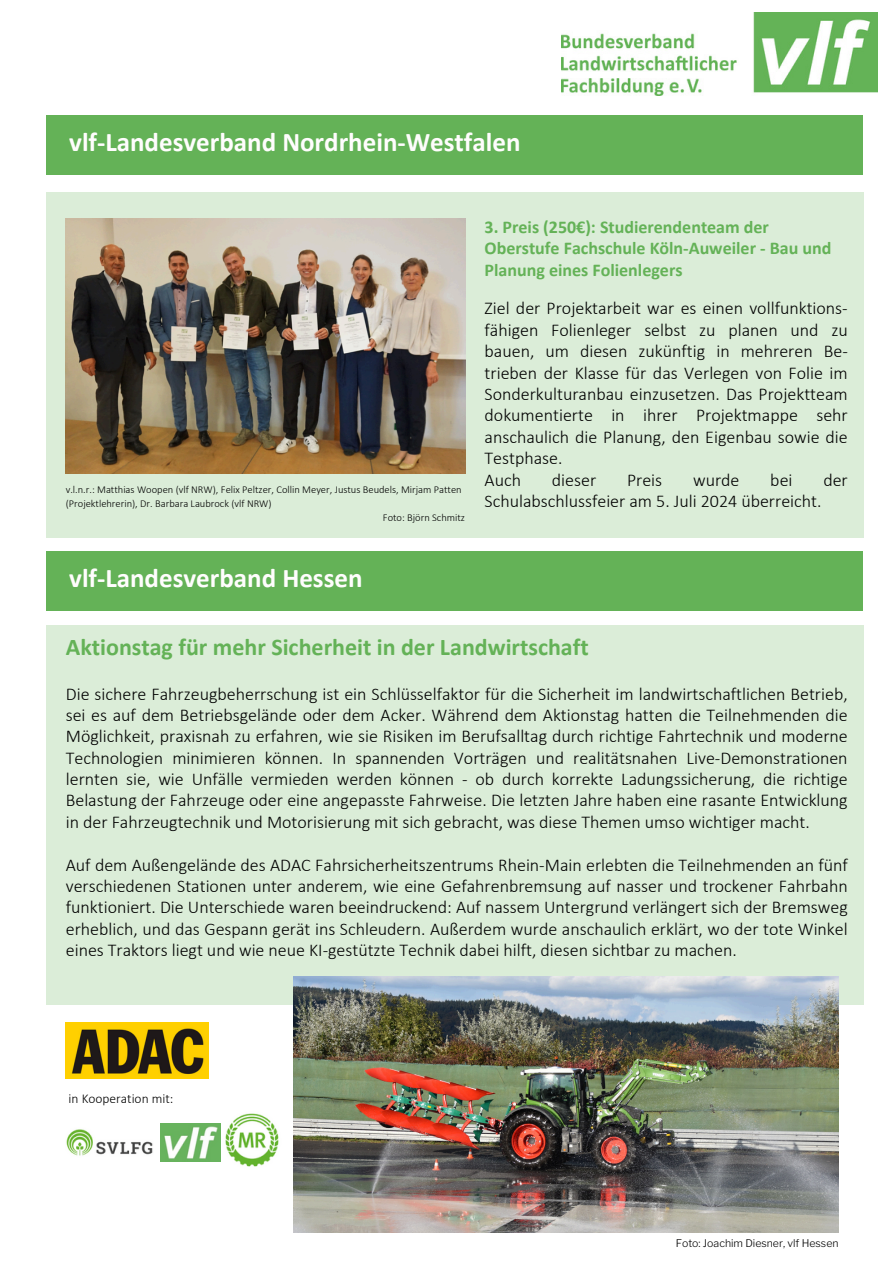
<style>
.page{position:relative;width:894px;height:1264px;background:#fff}
.page>*{position:absolute;margin:0;border:0;box-sizing:border-box;transform-origin:0 0}
.t1{font:700 27px "Calibri";color:#fffdfd}
.t2{font:700 24px "Calibri";color:#64b257}
.t3{font:300 18px/21.3px "Calibri";color:#000;text-align:justify}
.t4{font:700 18px/21.3px "Calibri";color:#64b257}
.t5{font:300 13.5px "Calibri";color:#000}
.t6{font:300 10.5px/14px "Calibri";color:#000}
.t7{font:300 10.5px "Libre Franklin";color:#000}
</style>
<div class="page">
<div style="left:46px;top:115px;width:817px;height:60px;background:#64b257"></div>
<div style="left:46px;top:192px;width:817px;height:345px;background:#dbedd8"></div>
<img style="left:561px;top:12px;width:316px;height:83px">
<img style="left:66px;top:218px;width:399px;height:256px">
<div style="left:46px;top:551px;width:817px;height:59px;background:#64b257"></div>
<div style="left:46px;top:625px;width:817px;height:379px;background:#dbedd8"></div>
<img style="left:293px;top:976px;width:544px;height:256px">
<img style="left:66px;top:1022px;width:143px;height:56px">
<img style="left:66px;top:1129px;width:87px;height:27px">
<img style="left:208px;top:1113px;width:71px;height:54px">
<img style="left:160px;top:1123px;width:60px;height:38px">
<p class="t1" style="left:69px;top:131px;width:452px">vlf-Landesverband Nordrhein-Westfalen</p>
<h4 class="t6" style="left:66px;top:483px;width:397px">v.l.n.r.: Matthias Woopen (vlf NRW), Felix Peltzer, Collin Meyer, Justus Beudels, Mirjam Patten (Projektlehrerin), Dr. Barbara Laubrock (vlf NRW)</h4>
<p class="t6" style="left:383px;top:511px;width:84px">Foto: Björn Schmitz</p>
<p class="t1" style="left:69px;top:566px;width:295px">vlf-Landesverband Hessen</p>
<p class="t4" style="left:484px;top:218px;width:348px">3. Preis (250€): Studierendenteam der<br>Oberstufe Fachschule Köln-Auweiler - Bau und<br>Planung eines Folienlegers</p>
<h4 class="t3" style="left:484px;top:299px;width:364px;text-align:left">Ziel der Projektarbeit war es einen vollfunktions&shy;fähigen Folienleger selbst zu planen und zu bauen, um diesen zukünftig in mehreren Be&shy;trieben der Klasse für das Verlegen von Folie im Sonderkulturanbau einzusetzen. Das Projektteam dokumentierte in ihrer Projektmappe sehr anschaulich die Planung, den Eigenbau sowie die Testphase.<br>Auch</h4>
<h4 class="t3" style="left:551px;top:470px;width:46px">dieser</h4>
<h4 class="t3" style="left:627px;top:470px;width:37px">Preis</h4>
<h4 class="t3" style="left:693px;top:470px;width:48px">wurde</h4>
<h4 class="t3" style="left:770px;top:470px;width:24px">bei</h4>
<h4 class="t3" style="left:823px;top:470px;width:26px">der</h4>
<h4 class="t3" style="left:484px;top:492px;width:338px">Schulabschlussfeier am 5. Juli 2024 überreicht.</h4>
<p class="t2" style="left:66px;top:636px;width:524px">Aktionstag für mehr Sicherheit in der Landwirtschaft</p>
<p class="t3" style="left:66px;top:684px;width:783px">Die sichere Fahrzeugbeherrschung ist ein Schlüsselfaktor für die Sicherheit im landwirtschaftlichen Betrieb, sei es auf dem Betriebsgelände oder dem Acker. Während dem Aktionstag hatten die Teilnehmenden die Möglichkeit, praxisnah zu erfahren, wie sie Risiken im Berufsalltag durch richtige Fahrtechnik und moderne Technologien minimieren können. In spannenden Vorträgen und realitätsnahen Live-Demonstrationen lernten sie, wie Unfälle vermieden werden können - ob durch korrekte Ladungssicherung, die richtige Belastung der Fahrzeuge oder eine angepasste Fahrweise. Die letzten Jahre haben eine rasante Entwicklung in der Fahrzeugtechnik und Motorisierung mit sich gebracht, was diese Themen umso wichtiger macht.</p>
<p class="t3" style="left:66px;top:855px;width:783px">Auf dem Außengelände des ADAC Fahrsicherheitszentrums Rhein-Main erlebten die Teilnehmenden an fünf verschiedenen Stationen unter anderem, wie eine Gefahrenbremsung auf nasser und trockener Fahrbahn funktioniert. Die Unterschiede waren beeindruckend: Auf nassem Untergrund verlängert sich der Bremsweg erheblich, und das Gespann gerät ins Schleudern. Außerdem wurde anschaulich erklärt, wo der tote Winkel eines Traktors liegt und wie neue KI-gestützte Technik dabei hilft, diesen sichtbar zu machen.</p>
<h5 class="t5" style="left:69px;top:1092px;width:106px">in Kooperation mit:</h5>
<p class="t7" style="left:675px;top:1236px;width:164px">Foto: Joachim Diesner, vlf Hessen</p>
</div>
